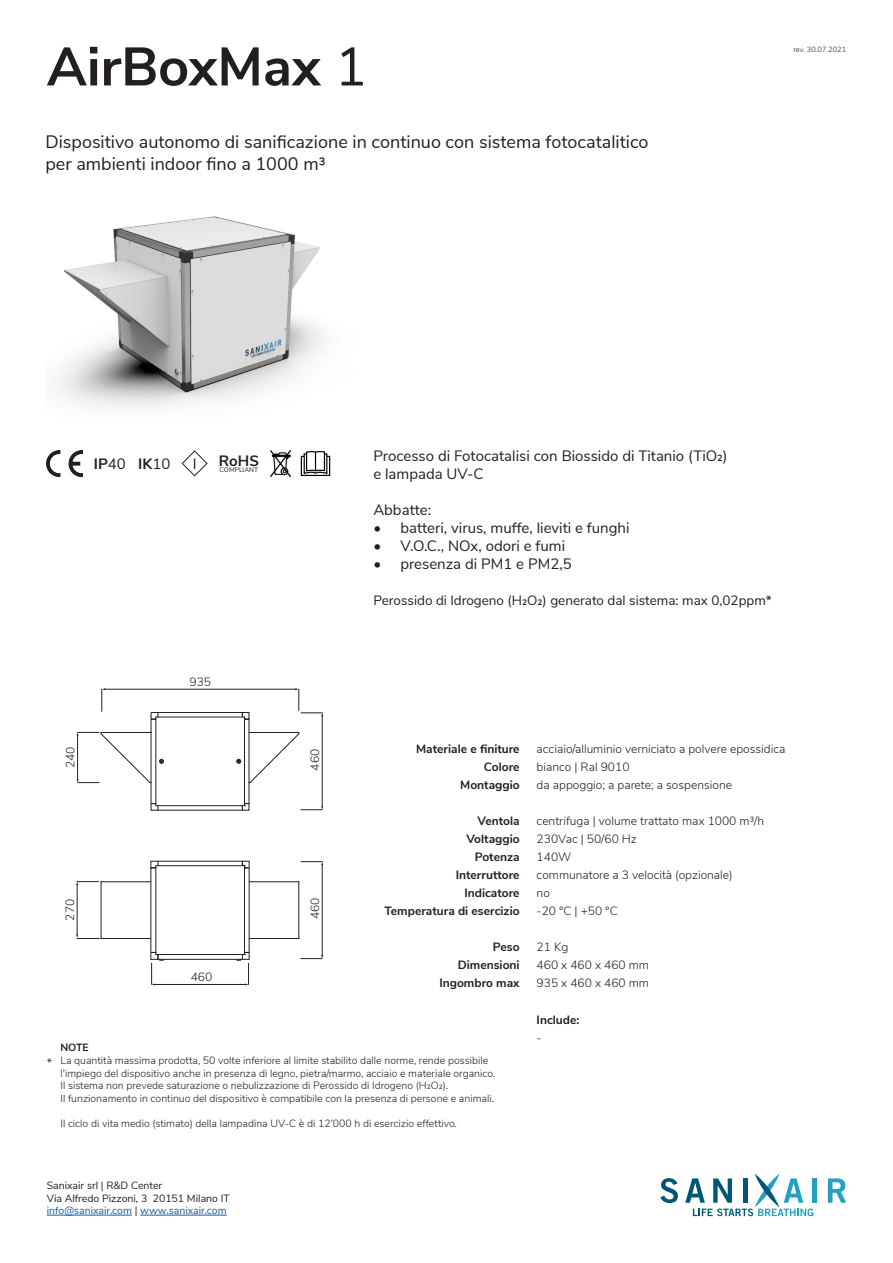
<style>
.page{position:relative;width:893px;height:1263px;background:#fff}
.page>*{position:absolute;margin:0;border:0;box-sizing:border-box;transform-origin:0 0}
.t1{font:700 54px "Nunito Sans";color:#231f20}
.t2{font:18px "Nunito Sans";color:#231f20}
.t3{font:15px "Nunito Sans";color:#231f20}
.t4{font:700 15px "Nunito Sans";color:#231f20}
.t5{font:13.5px "Nunito Sans";color:#231f20}
.t6{font:300 12px "Nunito Sans";color:#231f20}
.t7{font:700 12px "Nunito Sans";color:#231f20}
.t8{font:300 10.5px/12.6px "Nunito Sans";color:#231f20}
.t9{font:10.5px/12.6px "Nunito Sans";color:#231f20}
.t10{font:700 10.5px "Nunito Sans";color:#231f20}
.t11{font:300 7.5px "Nunito Sans";color:#231f20}
.t12{font:6.75px "Nunito Sans";color:#231f20}
.s1{font-weight:400}
.s2{color:#175d9e}
</style>
<div class="page">
<svg style="left:660px;top:1178px;width:18px;height:25px"></svg>
<div style="left:812px;top:1178px;width:5px;height:25px;background:#21a1c4"></div>
<svg style="left:828px;top:1178px;width:18px;height:25px"></svg>
<svg style="left:685px;top:1174px;width:128px;height:42px"></svg>
<hr style="left:47px;top:1215px;width:85px;height:1px;background:#175d9e">
<hr style="left:140px;top:1215px;width:87px;height:1px;background:#175d9e">
<img style="left:57px;top:216px;width:266px;height:192px">
<img style="left:47px;top:451px;width:35px;height:25px">
<svg style="left:181px;top:450px;width:27px;height:27px"></svg>
<img style="left:270px;top:451px;width:20px;height:25px">
<svg style="left:301px;top:451px;width:29px;height:25px"></svg>
<hr style="left:154px;top:984px;width:92px;height:1px;background:#231f20">
<hr style="left:77px;top:884px;width:1px;height:51px;background:#231f20">
<hr style="left:249px;top:719px;width:1px;height:84px;background:#231f20">
<hr style="left:158px;top:712px;width:84px;height:1px;background:#231f20">
<svg style="left:151px;top:803px;width:8px;height:8px"></svg>
<hr style="left:158px;top:810px;width:84px;height:1px;background:#231f20">
<svg style="left:159px;top:759px;width:5px;height:5px"></svg>
<hr style="left:244px;top:717px;width:1px;height:89px;background:#231f20">
<hr style="left:156px;top:717px;width:88px;height:1px;background:#231f20">
<hr style="left:156px;top:717px;width:1px;height:89px;background:#231f20">
<hr style="left:156px;top:805px;width:88px;height:1px;background:#231f20">
<svg style="left:249px;top:732px;width:51px;height:51px"></svg>
<svg style="left:242px;top:803px;width:8px;height:8px"></svg>
<svg style="left:151px;top:712px;width:8px;height:8px"></svg>
<hr style="left:151px;top:717px;width:1px;height:93px;background:#231f20">
<svg style="left:242px;top:712px;width:8px;height:8px"></svg>
<svg style="left:236px;top:759px;width:5px;height:5px"></svg>
<hr style="left:249px;top:861px;width:1px;height:98px;background:#231f20">
<hr style="left:151px;top:861px;width:91px;height:1px;background:#231f20">
<hr style="left:151px;top:959px;width:98px;height:1px;background:#231f20">
<hr style="left:156px;top:954px;width:88px;height:1px;background:#231f20">
<hr style="left:156px;top:866px;width:1px;height:88px;background:#231f20">
<hr style="left:156px;top:865px;width:88px;height:1px;background:#231f20">
<hr style="left:244px;top:866px;width:1px;height:88px;background:#231f20">
<svg style="left:152px;top:861px;width:7px;height:7px"></svg>
<hr style="left:249px;top:938px;width:50px;height:1px;background:#231f20">
<hr style="left:299px;top:882px;width:1px;height:56px;background:#231f20">
<hr style="left:249px;top:881px;width:50px;height:1px;background:#231f20">
<hr style="left:101px;top:882px;width:1px;height:56px;background:#231f20">
<svg style="left:76px;top:934px;width:26px;height:5px"></svg>
<hr style="left:101px;top:938px;width:50px;height:1px;background:#231f20">
<svg style="left:76px;top:881px;width:26px;height:4px"></svg>
<hr style="left:101px;top:881px;width:50px;height:1px;background:#231f20">
<svg style="left:242px;top:861px;width:7px;height:7px"></svg>
<hr style="left:151px;top:861px;width:1px;height:98px;background:#231f20">
<svg style="left:151px;top:952px;width:13px;height:33px"></svg>
<svg style="left:236px;top:952px;width:14px;height:33px"></svg>
<hr style="left:322px;top:864px;width:1px;height:92px;background:#231f20">
<svg style="left:301px;top:861px;width:22px;height:4px"></svg>
<svg style="left:301px;top:955px;width:22px;height:4px"></svg>
<hr style="left:105px;top:689px;width:191px;height:1px;background:#231f20">
<svg style="left:102px;top:688px;width:3px;height:23px"></svg>
<hr style="left:322px;top:716px;width:1px;height:91px;background:#231f20">
<svg style="left:295px;top:688px;width:28px;height:28px"></svg>
<svg style="left:301px;top:806px;width:22px;height:4px"></svg>
<svg style="left:77px;top:732px;width:75px;height:51px"></svg>
<p class="t1" style="left:47px;top:27px;width:322px">AirBoxMax <span class="s1">1</span></p>
<p class="t2" style="left:45px;top:129px;width:605px">Dispositivo autonomo di sanificazione in continuo con sistema fotocatalitico</p>
<p class="t2" style="left:45px;top:151px;width:282px">per ambienti indoor fino a 1000 m3</p>
<p class="t11" style="left:793px;top:44px;width:54px">rev. 30.07.2021</p>
<p class="t4" style="left:94px;top:453px;width:34px">IP<span class="s1">40</span></p>
<p class="t4" style="left:138px;top:453px;width:34px">IK<span class="s1">10</span></p>
<p class="t3" style="left:193px;top:453px;width:5px">I</p>
<p class="t4" style="left:219px;top:450px;width:42px">RoHS</p>
<p class="t12" style="left:219px;top:464px;width:40px">COMPLIANT</p>
<p class="t3" style="left:373px;top:445px;width:356px">Processo di Fotocatalisi con Biossido di Titanio (TiO₂)</p>
<p class="t3" style="left:373px;top:463px;width:112px">e lampada UV-C</p>
<p class="t3" style="left:373px;top:499px;width:59px">Abbatte:</p>
<p class="t3" style="left:373px;top:517px;width:258px">• batteri, virus, muffe, lieviti e funghi</p>
<p class="t3" style="left:373px;top:535px;width:193px">• V.O.C., NOx, odori e fumi</p>
<p class="t3" style="left:373px;top:553px;width:200px">• presenza di PM1 e PM2,5</p>
<p class="t5" style="left:373px;top:591px;width:400px">Perossido di Idrogeno (H2O2) generato dal sistema: max 0,02ppm*</p>
<p class="t6" style="left:189px;top:673px;width:23px">935</p>
<p class="t6" style="left:62px;top:768px;width:23px;rotate:-90deg">240</p>
<p class="t6" style="left:306px;top:771px;width:23px;rotate:-90deg">460</p>
<p class="t6" style="left:61px;top:921px;width:23px;rotate:-90deg">270</p>
<p class="t6" style="left:306px;top:919px;width:23px;rotate:-90deg">460</p>
<p class="t6" style="left:191px;top:968px;width:23px">460</p>
<p class="t7" style="left:416px;top:740px;width:105px">Materiale e finiture</p>
<p class="t7" style="left:484px;top:758px;width:37px">Colore</p>
<p class="t7" style="left:460px;top:776px;width:61px">Montaggio</p>
<p class="t7" style="left:477px;top:812px;width:44px">Ventola</p>
<p class="t7" style="left:466px;top:830px;width:55px">Voltaggio</p>
<p class="t7" style="left:475px;top:848px;width:46px">Potenza</p>
<p class="t7" style="left:456px;top:866px;width:65px">Interruttore</p>
<p class="t7" style="left:464px;top:884px;width:57px">Indicatore</p>
<p class="t7" style="left:384px;top:902px;width:137px">Temperatura di esercizio</p>
<p class="t7" style="left:493px;top:938px;width:28px">Peso</p>
<p class="t7" style="left:458px;top:956px;width:63px">Dimensioni</p>
<p class="t7" style="left:439px;top:974px;width:82px">Ingombro max</p>
<p class="t6" style="left:47px;top:1054px;width:7px">*</p>
<p class="t10" style="left:60px;top:1040px;width:30px">NOTE</p>
<p class="t8" style="left:60px;top:1053px;width:436px">La quantità massima prodotta, 50 volte inferiore al limite stabilito dalle norme, rende possibile l'impiego del dispositivo anche in presenza di legno, pietra/marmo, acciaio e materiale organico.</p>
<p class="t8" style="left:60px;top:1078px;width:389px">Il sistema non prevede saturazione o nebulizzazione di Perossido di Idrogeno (H2O2).</p>
<p class="t8" style="left:60px;top:1091px;width:435px">Il funzionamento in continuo del dispositivo è compatibile con la presenza di persone e animali.</p>
<p class="t8" style="left:60px;top:1116px;width:398px">Il ciclo di vita medio (stimato) della lampadina UV-C è di 12’000 h di esercizio effettivo.</p>
<p class="t6" style="left:537px;top:740px;width:250px">acciaio/alluminio verniciato a polvere epossidica</p>
<p class="t6" style="left:537px;top:758px;width:94px">bianco | Ral 9010</p>
<p class="t6" style="left:537px;top:776px;width:197px">da appoggio; a parete; a sospensione</p>
<p class="t6" style="left:537px;top:812px;width:229px">centrifuga | volume trattato max 1000 m3/h</p>
<p class="t6" style="left:537px;top:830px;width:102px">230Vac | 50/60 Hz</p>
<p class="t6" style="left:537px;top:848px;width:36px">140W</p>
<p class="t6" style="left:537px;top:866px;width:198px">communatore a 3 velocità (opzionale)</p>
<p class="t6" style="left:537px;top:884px;width:15px">no</p>
<p class="t6" style="left:537px;top:902px;width:83px">-20 °C | +50 °C</p>
<p class="t6" style="left:537px;top:938px;width:33px">21 Kg</p>
<p class="t6" style="left:537px;top:956px;width:114px">460 x 460 x 460 mm</p>
<p class="t6" style="left:537px;top:974px;width:114px">935 x 460 x 460 mm</p>
<p class="t7" style="left:537px;top:1011px;width:44px">Include:</p>
<p class="t6" style="left:537px;top:1029px;width:7px">-</p>
<p class="t9" style="left:47px;top:1178px;width:184px">Sanixair srl | R&amp;D Center<br>Via Alfredo Pizzoni, 3 20151 Milano IT <span class="s2">info@sanixair.com</span> | <span class="s2">www.sanixair.com</span></p>
</div>
